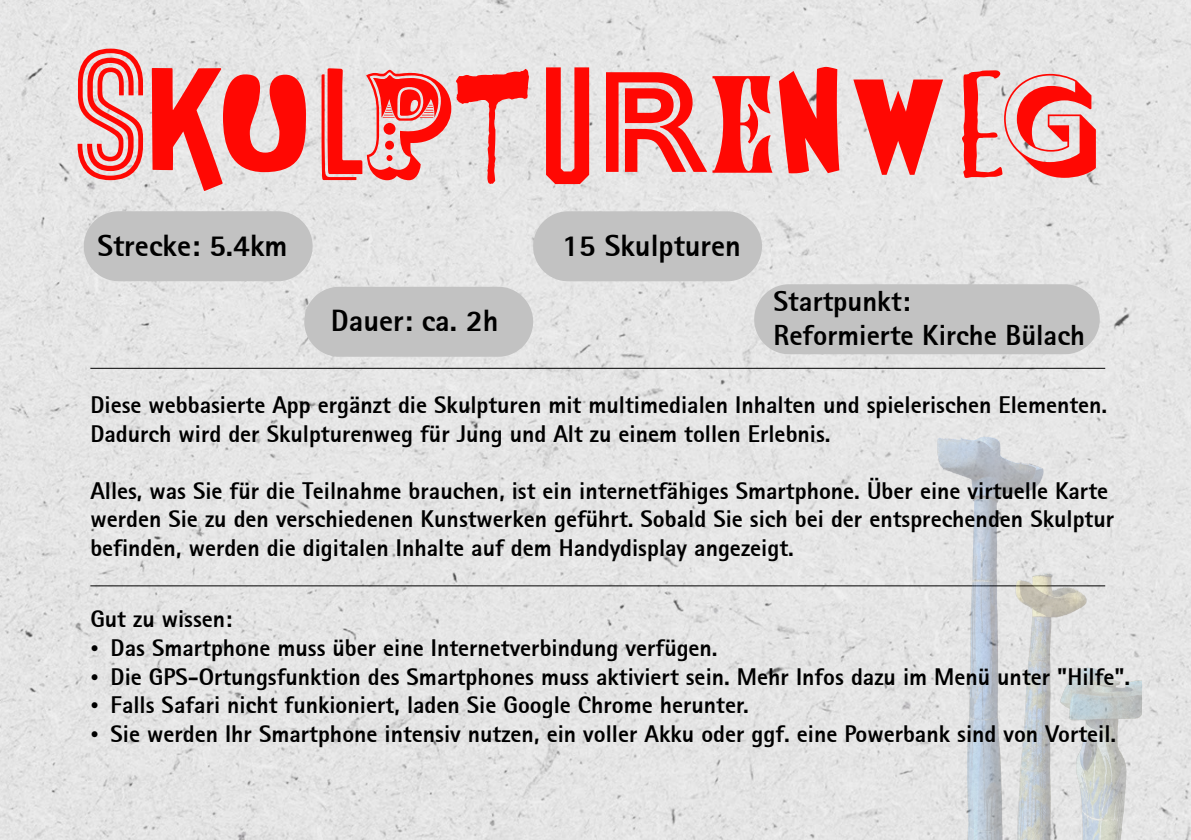
<style>
.page{position:relative;width:1191px;height:840px;background:#fff}
.page>*{position:absolute;margin:0;border:0;box-sizing:border-box;transform-origin:0 0}
.t1{font:174.8px "Gala Triline";color:#ff0803}
.t2{font:800 30.2px "Agfa Rotis Sans Serif";color:#000}
.t3{font:800 28.6px/34.4px "Agfa Rotis Sans Serif";color:#000}
.t4{font:800 23.8px/28.6px "Agfa Rotis Sans Serif";color:#000}
.s1{font-family:"De Little Chromatic";font-size:146.4px}
.s2{font-family:"Synthemesc";font-size:132.8px}
.s3{font-family:"Cheap Pine";font-size:149.8px}
.s4{font-family:"Zebrawood Std";font-size:149px}
.s5{font-family:"Folk Rough OT";font-size:126.4px}
.s6{font-family:"Abolition";font-size:153.4px}
.s7{font-family:"Gill Sans Nova Inline";font-weight:700;font-size:146px}
.s8{font-family:"Juniper Std";font-size:128.6px}
.s9{font-family:"Chaloops";font-weight:700;font-size:119.2px}
.s10{font-family:"Blakely";font-weight:900;font-size:139.2px}
.s11{font-family:"Adorn Condensed Sans";font-size:141.2px}
.s12{font-family:"Rig Medium Fill";font-size:134.4px}
.s13{font-family:"Times New Roman";font-weight:400}
</style>
<div class="page">
<div style="left:0;top:0;width:1191px;height:839px;background:#e5e5e5"></div>
<svg style="left:84px;top:211px;width:1015px;height:145px;background:#d4d4d4"></svg>
<hr style="left:90px;top:368px;width:1015px;height:1px;background:#000">
<hr style="left:90px;top:585px;width:1015px;height:1px;background:#000">
<img style="left:937px;top:436px;width:205px;height:403px">
<h1 class="t1" style="left:72px;top:-19px;width:1030px">S<span class="s1">K</span><span class="s2">U</span><span class="s3">L</span><span class="s4">P</span><span class="s5">T</span><span class="s6">U</span><span class="s7">R</span><span class="s8">E</span><span class="s9">N</span><span class="s10">W</span><span class="s11">E</span><span class="s12">G</span></h1>
<p class="t2" style="left:97px;top:226px;width:192px">Strecke: 5.4km</p>
<p class="t2" style="left:331px;top:301px;width:169px">Dauer: ca. 2h</p>
<p class="t2" style="left:562px;top:226px;width:180px">15 Skulpturen</p>
<p class="t3" style="left:773px;top:283px;width:313px">Startpunkt:<br>Reformierte Kirche Bülach</p>
<p class="t4" style="left:90px;top:390px;width:1018px">Diese webbasierte App ergänzt die Skulpturen mit multimedialen Inhalten und spielerischen Elementen.<br>Dadurch wird der Skulpturenweg für Jung und Alt zu einem tollen Erlebnis.</p>
<p class="t4" style="left:90px;top:476px;width:1025px">Alles, was Sie für die Teilnahme brauchen, ist ein internetfähiges Smartphone. Über eine virtuelle Karte werden Sie zu den verschiedenen Kunstwerken geführt. Sobald Sie sich bei der entsprechenden Skulptur befinden, werden die digitalen Inhalte auf dem Handydisplay angezeigt.</p>
<p class="t4" style="left:90px;top:604px;width:143px">Gut zu wissen:</p>
<p class="t4" style="left:90px;top:633px;width:629px"><span class="s13">•</span> Das Smartphone muss über eine Internetverbindung verfügen.</p>
<p class="t4" style="left:90px;top:661px;width:1041px"><span class="s13">•</span> Die GPS-Ortungsfunktion des Smartphones muss aktiviert sein. Mehr Infos dazu im Menü unter "Hilfe".</p>
<p class="t4" style="left:90px;top:690px;width:660px"><span class="s13">•</span> Falls Safari nicht funkioniert, laden Sie Google Chrome herunter.</p>
<p class="t4" style="left:90px;top:718px;width:1027px"><span class="s13">•</span> Sie werden Ihr Smartphone intensiv nutzen, ein voller Akku oder ggf. eine Powerbank sind von Vorteil.</p>
</div>
